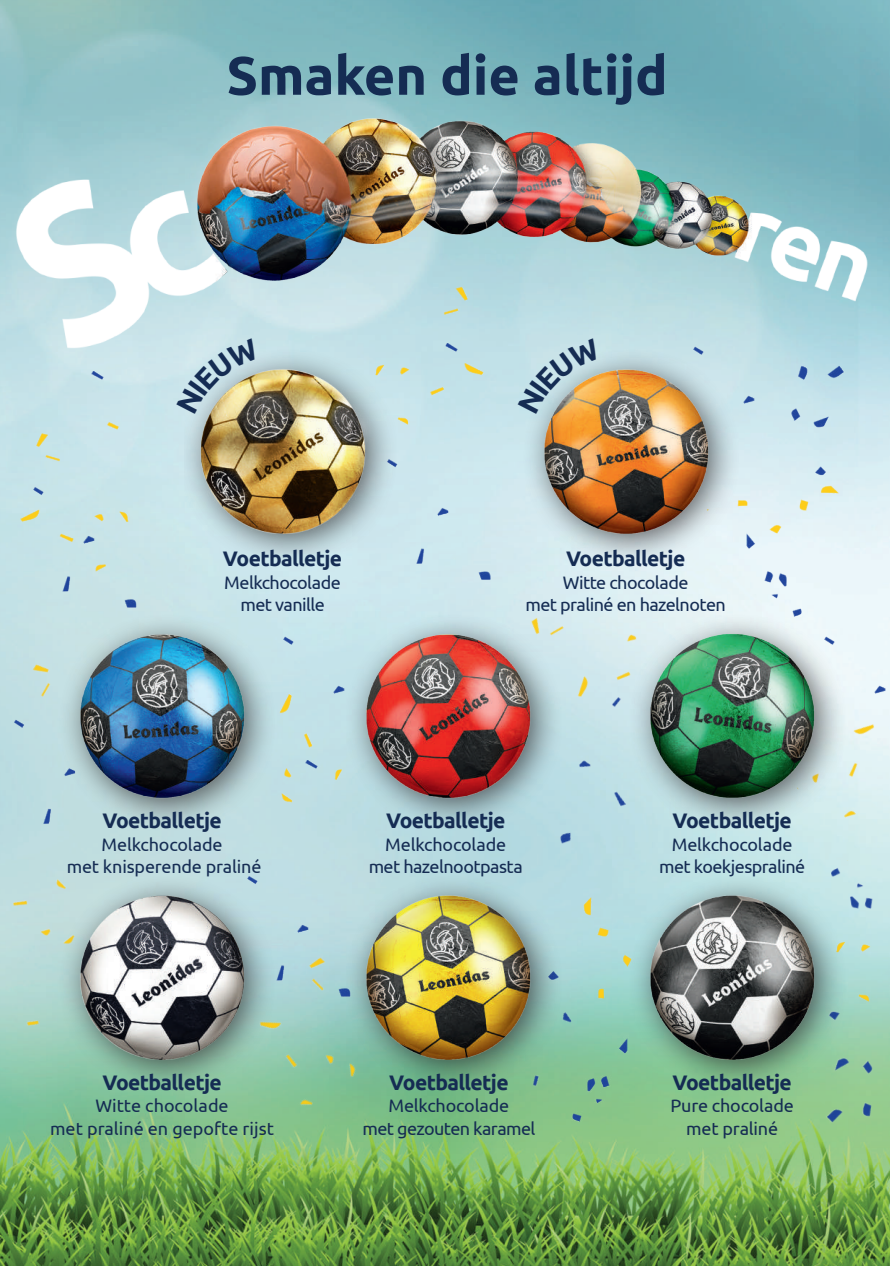
<style>
.page{position:relative;width:890px;height:1266px;background:#fff}
.page>*{position:absolute;margin:0;border:0;box-sizing:border-box;transform-origin:0 0}
.t1{font:700 54px "Ubuntu";color:#152c53}
.t2{font:700 21px "Ubuntu";letter-spacing:-.03em;color:#152c53}
.t3{font:18px/22.5px "Ubuntu";letter-spacing:-.015em;color:#152c53;text-align:center}
</style>
<div class="page">
<img style="left:0;top:0;width:890px;height:1265px">
<img style="left:718px;top:359px;width:172px;height:251px">
<img style="left:755px;top:852px;width:135px;height:307px">
<img style="left:481px;top:1012px;width:174px;height:138px">
<div style="left:11px;top:359px;width:167px;height:236px;background:#cae5eb"></div>
<div style="left:225px;top:826px;width:166px;height:85px;background:#bfdee3"></div>
<img style="left:741px;top:359px;width:52px;height:67px">
<div style="left:801px;top:606px;width:89px;height:77px;background:#edf8fb"></div>
<div style="left:268px;top:606px;width:74px;height:67px;background:#c7e5eb"></div>
<img style="left:473px;top:1012px;width:143px;height:103px">
<img style="left:485px;top:823px;width:219px;height:52px">
<div style="left:0;top:383px;width:145px;height:222px;background:#c7e3e8"></div>
<img style="left:212px;top:911px;width:208px;height:235px">
<img style="left:497px;top:570px;width:208px;height:253px">
<img style="left:731px;top:452px;width:159px;height:121px">
<img style="left:563px;top:875px;width:63px;height:137px">
<div style="left:277px;top:673px;width:65px;height:153px;background:#c1e0e6"></div>
<div style="left:497px;top:359px;width:20px;height:123px;background:#c7e5ec"></div>
<img style="left:783px;top:860px;width:107px;height:199px">
<img style="left:786px;top:683px;width:104px;height:189px">
<div style="left:0;top:605px;width:56px;height:75px;background:#c4e0e4"></div>
<img style="left:356px;top:359px;width:141px;height:236px">
<div style="left:0;top:680px;width:56px;height:86px;background:#bfdee1"></div>
<img style="left:0;top:766px;width:212px;height:464px">
<img style="left:9px;top:85px;width:881px;height:274px">
<div style="left:185px;top:347px;width:212px;height:220px;background:#cae4ec"></div>
<img style="left:185px;top:331px;width:203px;height:242px">
<div style="left:58px;top:612px;width:219px;height:219px;background:#c0dfe5"></div>
<img style="left:56px;top:595px;width:212px;height:243px">
<div style="left:521px;top:348px;width:220px;height:219px;background:#231f20;opacity:.7"></div>
<img style="left:520px;top:331px;width:211px;height:242px">
<div style="left:344px;top:612px;width:219px;height:219px;background:#231f20;opacity:.7"></div>
<img style="left:342px;top:595px;width:212px;height:243px">
<div style="left:628px;top:612px;width:219px;height:219px;background:#231f20;opacity:.7"></div>
<img style="left:626px;top:610px;width:211px;height:242px">
<div style="left:344px;top:873px;width:219px;height:219px;background:#231f20;opacity:.7"></div>
<img style="left:342px;top:871px;width:212px;height:228px">
<div style="left:58px;top:873px;width:219px;height:220px;background:#231f20;opacity:.7"></div>
<img style="left:56px;top:871px;width:212px;height:228px">
<div style="left:628px;top:873px;width:219px;height:219px;background:#231f20;opacity:.7"></div>
<img style="left:626px;top:871px;width:211px;height:228px">
<svg style="left:176px;top:338px;width:83px;height:76px"></svg>
<svg style="left:518px;top:338px;width:83px;height:76px;background:#cad5ca"></svg>
<h1 class="t1" style="left:226px;top:43px;width:442px">Smaken die altijd</h1>
<p class="t2" style="left:223px;top:546px;width:121px">Voetballetje</p>
<p class="t3" style="left:224px;top:570px;width:118px">Melkchocolade met vanille</p>
<p class="t2" style="left:566px;top:546px;width:121px">Voetballetje</p>
<p class="t3" style="left:525px;top:570px;width:202px">Witte chocolade<br>met praliné en hazelnoten</p>
<p class="t2" style="left:102px;top:808px;width:121px">Voetballetje</p>
<p class="t3" style="left:67px;top:832px;width:196px">Melkchocolade<br>met knisperende praliné</p>
<p class="t2" style="left:102px;top:1069px;width:121px">Voetballetje</p>
<p class="t3" style="left:50px;top:1093px;width:225px">Witte chocolade<br>met praliné en gepofte rijst</p>
<p class="t2" style="left:386px;top:808px;width:121px">Voetballetje</p>
<p class="t3" style="left:368px;top:832px;width:156px">Melkchocolade met hazelnootpasta</p>
<p class="t2" style="left:389px;top:1069px;width:121px">Voetballetje</p>
<p class="t3" style="left:362px;top:1093px;width:175px">Melkchocolade<br>met gezouten karamel</p>
<p class="t2" style="left:672px;top:808px;width:121px">Voetballetje</p>
<p class="t3" style="left:659px;top:832px;width:148px">Melkchocolade met koekjespraliné</p>
<p class="t2" style="left:672px;top:1069px;width:121px">Voetballetje</p>
<p class="t3" style="left:670px;top:1093px;width:125px">Pure chocolade met praliné</p>
</div>
